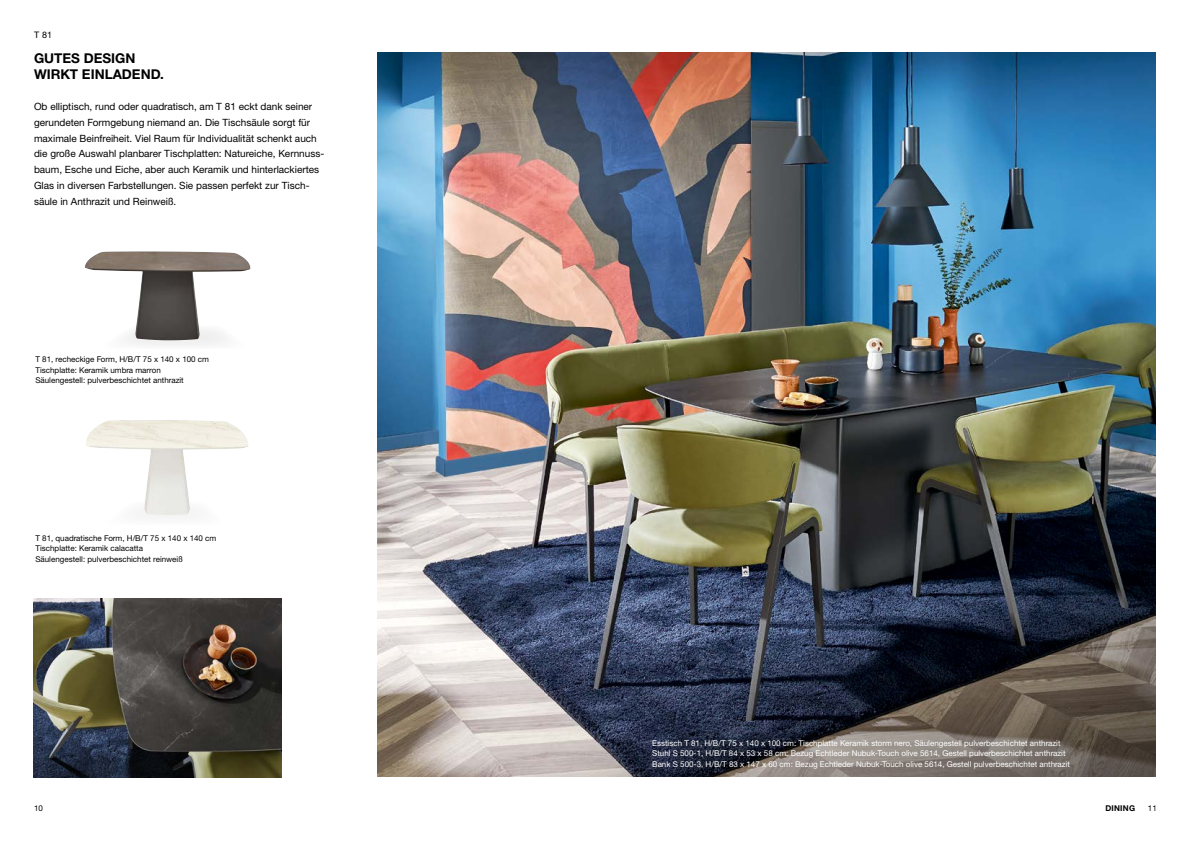
<style>
.page{position:relative;width:1191px;height:842px;background:#fff}
.page>*{position:absolute;margin:0;border:0;box-sizing:border-box;transform-origin:0 0}
.t1{font:700 13.5px/15.8px "Helvetica Neue LTW1 G";color:#000}
.t2{font:10px/15.8px "Helvetica Neue LTW1 G";color:#000}
.t3{font:9px "Helvetica Neue LTW1 G";color:#000}
.t4{font:8px/10.5px "Helvetica Neue LTW1 G";color:#fff}
.t5{font:8px/10.5px "Helvetica Neue LTW1 G";color:#000}
.t6{font:700 8px "Helvetica Neue LTW1 G";letter-spacing:.03em;color:#000}
</style>
<div class="page">
<img style="left:377px;top:52px;width:779px;height:725px">
<img style="left:33px;top:598px;width:248px;height:179px">
<svg style="left:157px;top:515px;width:20px;height:1px"></svg>
<svg style="left:127px;top:340px;width:98px;height:5px"></svg>
<img style="left:469px;top:430px;width:687px;height:347px">
<img style="left:85px;top:251px;width:165px;height:89px">
<img style="left:86px;top:420px;width:162px;height:95px">
<p class="t3" style="left:34px;top:29px;width:20px">T 81</p>
<h1 class="t1" style="left:34px;top:50px;width:131px">GUTES DESIGN<br>WIRKT EINLADEND.</h1>
<p class="t2" style="left:34px;top:99px;width:292px">Ob elliptisch, rund oder quadratisch, am T 81 eckt dank seiner gerundeten Formgebung niemand an. Die Tischsäule sorgt für maximale Beinfreiheit. Viel Raum für Individualität schenkt auch die große Auswahl planbarer Tischplatten: Natureiche, Kernnuss&shy;baum, Esche und Eiche, aber auch Keramik und hinterlackiertes Glas in diversen Farbstellungen. Sie passen perfekt zur Tisch&shy;säule in Anthrazit und Reinweiß.</p>
<p class="t5" style="left:35px;top:354px;width:175px">T 81, recheckige Form, H/B/T 75 x 140 x 100 cm<br>Tischplatte: Keramik umbra marron<br>Säulengestell: pulverbeschichtet anthrazit</p>
<p class="t5" style="left:35px;top:533px;width:182px">T 81, quadratische Form, H/B/T 75 x 140 x 140 cm<br>Tischplatte: Keramik calacatta<br>Säulengestell: pulverbeschichtet reinweiß</p>
<p class="t4" style="left:652px;top:737px;width:419px">Esstisch T 81, H/B/T 75 x 140 x 100 cm: Tischplatte Keramik storm nero, Säulengestell pulverbeschichtet anthrazit<br>Stuhl S 500-1, H/B/T 84 x 53 x 58 cm: Bezug Echtleder Nubuk-Touch olive 5614, Gestell pulverbeschichtet anthrazit<br>Bank S 500-3, H/B/T 83 x 147 x 60 cm: Bezug Echtleder Nubuk-Touch olive 5614, Gestell pulverbeschichtet anthrazit</p>
<p class="t5" style="left:34px;top:803px;width:11px">10</p>
<p class="t6" style="left:1105px;top:803px;width:31px">DINING</p>
<p class="t5" style="left:1147px;top:803px;width:11px">11</p>
</div>
